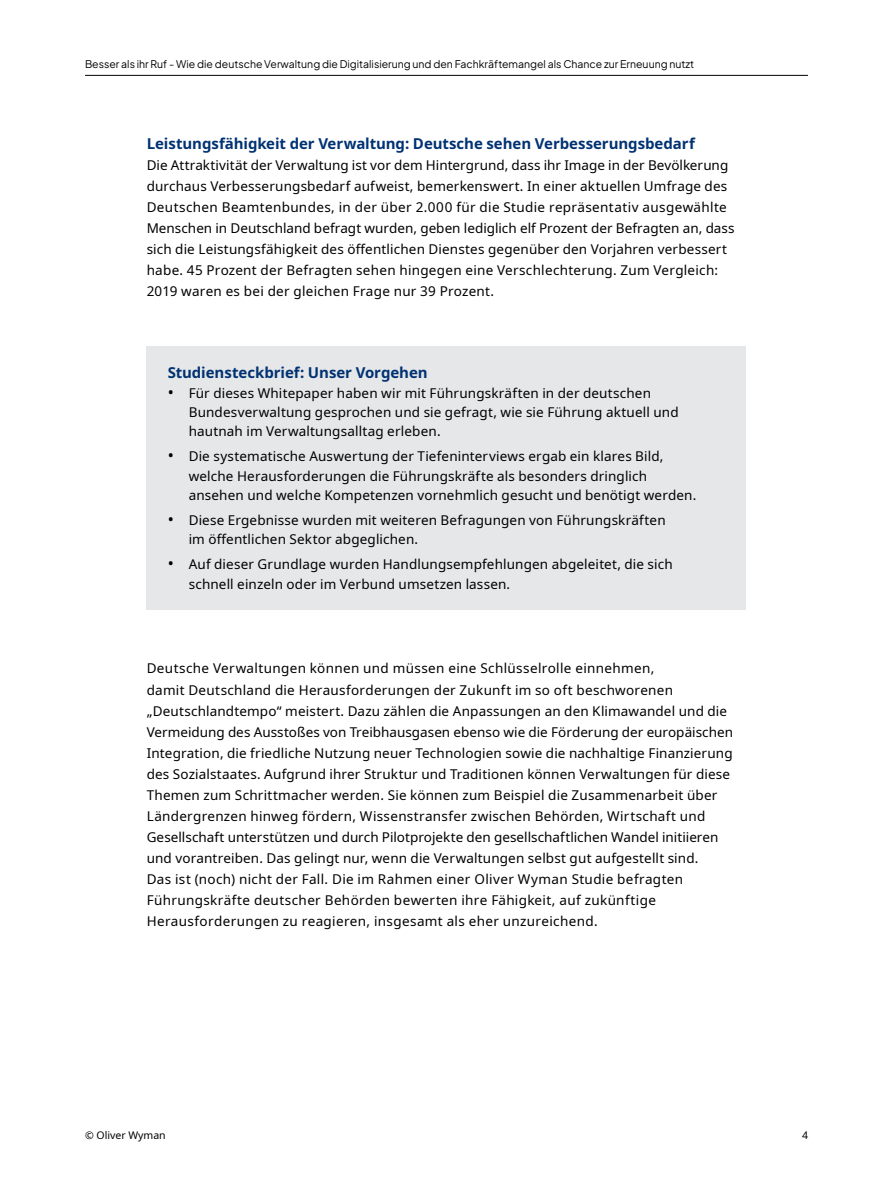
<style>
.page{position:relative;width:893px;height:1188px;background:#fff}
.page>*{position:absolute;margin:0;border:0;box-sizing:border-box;transform-origin:0 0}
.t1{font:700 15px "Noto Sans";letter-spacing:-.005em;color:#003273}
.t2{font:13.5px/21px "Noto Sans";letter-spacing:.01em;color:#000}
.t3{font:10.5px "Plus Jakarta Sans";color:#000}
.t4{font:10.5px "Noto Sans";color:#000}
.s1{font-size:16.2px}
</style>
<div class="page">
<hr style="left:85px;top:75px;width:723px;height:1px;background:#000">
<div style="left:147px;top:346px;width:599px;height:264px;background:#e6e7e8"></div>
<p class="t3" style="left:85px;top:55px;width:611px">Besser als ihr Ruf - Wie die deutsche Verwaltung die Digitalisierung und den Fachkräftemangel als Chance zur Erneuung nutzt</p>
<p class="t1" style="left:147px;top:132px;width:550px">Leistungsfähigkeit der Verwaltung: Deutsche sehen Verbesserungsbedarf</p>
<p class="t2" style="left:147px;top:154px;width:589px">Die Attraktivität der Verwaltung ist vor dem Hintergrund, dass ihr Image in der Bevölkerung durchaus Verbesserungsbedarf aufweist, bemerkenswert. In einer aktuellen Umfrage des Deutschen Beamtenbundes, in der über 2.000 für die Studie repräsentativ ausgewählte Menschen in Deutschland befragt wurden, geben lediglich elf Prozent der Befragten an, dass sich die Leistungsfähigkeit des öffentlichen Dienstes gegenüber den Vorjahren verbessert habe. 45 Prozent der Befragten sehen hingegen eine Verschlechterung. Zum Vergleich:<br>2019 waren es bei der gleichen Frage nur 39 Prozent.</p>
<p class="t1" style="left:168px;top:362px;width:262px">Studiensteckbrief: Unser Vorgehen</p>
<p class="t2" style="left:189px;top:383px;width:491px;line-height:19.5px;text-indent:-21px"><span class="s1">•</span> Für dieses Whitepaper haben wir mit Führungskräften in der deutschen<br>Bundesverwaltung gesprochen und sie gefragt, wie sie Führung aktuell und hautnah im Verwaltungsalltag erleben.</p>
<p class="t2" style="left:189px;top:447px;width:509px;line-height:19.5px;text-indent:-21px"><span class="s1">•</span> Die systematische Auswertung der Tiefeninterviews ergab ein klares Bild, welche Herausforderungen die Führungskräfte als besonders dringlich ansehen und welche Kompetenzen vornehmlich gesucht und benötigt werden.</p>
<p class="t2" style="left:189px;top:511px;width:478px;line-height:19.5px;text-indent:-21px"><span class="s1">•</span> Diese Ergebnisse wurden mit weiteren Befragungen von Führungskräften im öffentlichen Sektor abgeglichen.</p>
<p class="t2" style="left:189px;top:555px;width:485px;line-height:19.5px;text-indent:-21px"><span class="s1">•</span> Auf dieser Grundlage wurden Handlungsempfehlungen abgeleitet, die sich schnell einzeln oder im Verbund umsetzen lassen.</p>
<p class="t2" style="left:147px;top:658px;width:588px">Deutsche Verwaltungen können und müssen eine Schlüsselrolle einnehmen,<br>damit Deutschland die Herausforderungen der Zukunft im so oft beschworenen „Deutschlandtempo“ meistert. Dazu zählen die Anpassungen an den Klimawandel und die Vermeidung des Ausstoßes von Treibhausgasen ebenso wie die Förderung der europäischen Integration, die friedliche Nutzung neuer Technologien sowie die nachhaltige Finanzierung des Sozialstaates. Aufgrund ihrer Struktur und Traditionen können Verwaltungen für diese Themen zum Schrittmacher werden. Sie können zum Beispiel die Zusammenarbeit über Ländergrenzen hinweg fördern, Wissenstransfer zwischen Behörden, Wirtschaft und Gesellschaft unterstützen und durch Pilotprojekte den gesellschaftlichen Wandel initiieren und vorantreiben. Das gelingt nur, wenn die Verwaltungen selbst gut aufgestellt sind.<br>Das ist (noch) nicht der Fall. Die im Rahmen einer Oliver Wyman Studie befragten Führungskräfte deutscher Behörden bewerten ihre Fähigkeit, auf zukünftige Herausforderungen zu reagieren, insgesamt als eher unzureichend.</p>
<p class="t4" style="left:85px;top:1127px;width:82px">© Oliver Wyman</p>
<p class="t4" style="left:802px;top:1127px;width:8px">4</p>
</div>
